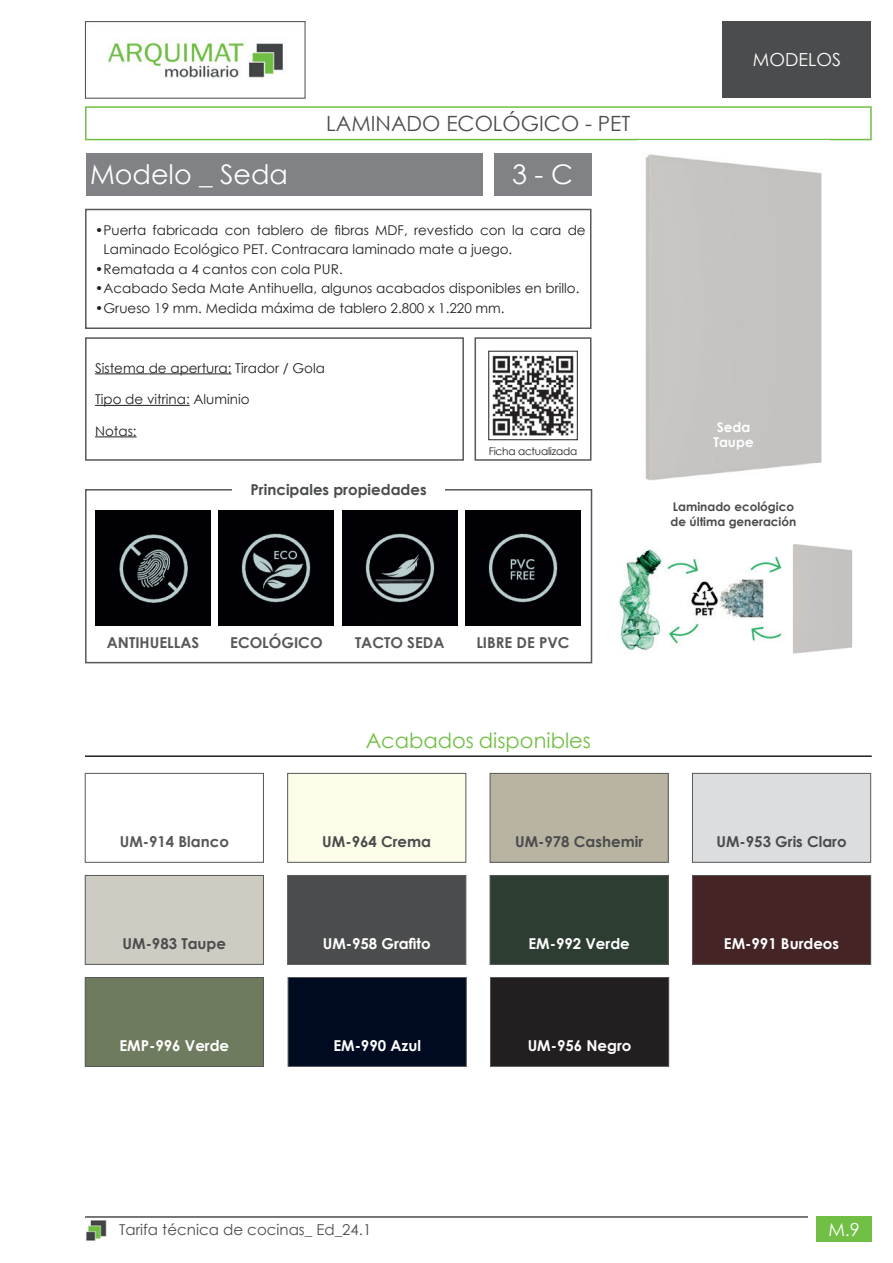
<style>
.page{position:relative;width:893px;height:1263px;background:#fff}
.page>*{position:absolute;margin:0;border:0;box-sizing:border-box;transform-origin:0 0}
.t1{font:27px "Century Gothic";color:#fff}
.t2{font:21px "Century Gothic";color:#4b4c4d}
.t3{font:21px "Century Gothic";color:#71bf44}
.t4{font:18px "Century Gothic";color:#fff}
.t5{font:700 15px "Century Gothic";color:#4b4c4d}
.t6{font:700 15px "Century Gothic";color:#fff}
.t7{font:700 15px "Century Gothic";color:#57585a}
.t8{font:15px "Century Gothic";color:#4b4c4d}
.t9{font:13.5px/19.5px "Century Gothic";color:#231f20}
.t10{font:700 13.5px/15px "Century Gothic";color:#fff}
.t11{font:700 12px/15px "Century Gothic";color:#4b4c4d}
.t12{font:10.5px "Century Gothic";letter-spacing:-.02em;color:#231f20}
</style>
<div class="page">
<img style="left:108px;top:42px;width:175px;height:36px">
<div style="left:85px;top:21px;width:220px;height:78px;border:1px solid #4b4c4d"></div>
<div style="left:722px;top:21px;width:149px;height:77px;background:#4b4c4d"></div>
<hr style="left:85px;top:1216px;width:723px;height:2px;background:#4b4c4d">
<div style="left:816px;top:1216px;width:56px;height:26px;background:#71bf44"></div>
<img style="left:86px;top:1220px;width:21px;height:21px">
<div style="left:85px;top:773px;width:179px;height:89px;background:#fff;border:1px solid #57585a"></div>
<div style="left:85px;top:875px;width:179px;height:89px;border:1px solid #57585a"></div>
<div style="left:288px;top:977px;width:178px;height:89px;background:#000b22;border:1px solid #57585a"></div>
<div style="left:490px;top:773px;width:178px;height:89px;border:1px solid #57585a"></div>
<div style="left:492px;top:877px;width:174px;height:85px;background:#2d3d32"></div>
<div style="left:490px;top:875px;width:178px;height:89px;border:1px solid #57585a"></div>
<div style="left:87px;top:979px;width:175px;height:85px;background:#6f7b5e"></div>
<div style="left:85px;top:977px;width:179px;height:89px;border:1px solid #57585a"></div>
<div style="left:287px;top:773px;width:179px;height:89px;border:1px solid #57585a"></div>
<div style="left:287px;top:875px;width:179px;height:89px;background:#4b4c4d;border:1px solid #57585a"></div>
<div style="left:490px;top:977px;width:179px;height:89px;background:#231f20"></div>
<div style="left:490px;top:977px;width:179px;height:89px;border:1px solid #57585a"></div>
<div style="left:692px;top:773px;width:179px;height:89px;background:#dcdddf;border:1px solid #57585a"></div>
<div style="left:694px;top:877px;width:175px;height:85px;background:#452426"></div>
<div style="left:692px;top:875px;width:179px;height:89px;border:1px solid #57585a"></div>
<svg style="left:85px;top:106px;width:787px;height:34px"></svg>
<div style="left:85px;top:209px;width:506px;height:120px;border:2px solid #57585a"></div>
<hr style="left:95px;top:373px;width:137px;height:1px;background:#231f20">
<hr style="left:95px;top:405px;width:95px;height:1px;background:#231f20">
<hr style="left:95px;top:436px;width:42px;height:1px;background:#231f20">
<div style="left:85px;top:337px;width:379px;height:124px;border:2px solid #57585a"></div>
<div style="left:86px;top:153px;width:396px;height:43px;background:#808285"></div>
<div style="left:494px;top:153px;width:97px;height:43px;background:#808285"></div>
<img style="left:645px;top:154px;width:177px;height:327px">
<hr style="left:85px;top:755px;width:787px;height:2px;background:#231f20">
<div style="left:85px;top:489px;width:507px;height:174px;border:2px solid #57585a"></div>
<div style="left:232px;top:476px;width:213px;height:26px;background:#fff"></div>
<img style="left:619px;top:549px;width:163px;height:102px">
<img style="left:793px;top:544px;width:60px;height:110px">
<img style="left:96px;top:510px;width:114px;height:115px">
<img style="left:219px;top:510px;width:115px;height:115px">
<img style="left:342px;top:510px;width:115px;height:115px">
<img style="left:466px;top:510px;width:114px;height:115px">
<img style="left:492px;top:355px;width:82px;height:81px">
<div style="left:488px;top:351px;width:90px;height:89px;border:1px solid #231f20"></div>
<div style="left:474px;top:337px;width:117px;height:124px;border:2px solid #57585a"></div>
<h2 class="t2" style="left:326px;top:109px;width:306px">LAMINADO ECOLÓGICO - PET</h2>
<h1 class="t1" style="left:90px;top:156px;width:200px">Modelo _ Seda</h1>
<h1 class="t1" style="left:512px;top:156px;width:62px">3 - C</h1>
<p class="t9" style="left:104px;top:220px;width:484px;text-indent:-9px">• Puerta fabricada con tablero de fibras MDF, revestido con la cara de<br>Laminado Ecológico PET. Contracara laminado mate a juego.</p>
<p class="t9" style="left:95px;top:259px;width:249px">• Rematada a 4 cantos con cola PUR.</p>
<p class="t9" style="left:95px;top:279px;width:486px">• Acabado Seda Mate Antihuella, algunos acabados disponibles en brillo.</p>
<p class="t9" style="left:95px;top:298px;width:411px">• Grueso 19 mm. Medida máxima de tablero 2.800 x 1.220 mm.</p>
<p class="t9" style="left:95px;top:358px;width:231px">Sistema de apertura: Tirador / Gola</p>
<p class="t9" style="left:95px;top:389px;width:156px">Tipo de vitrina: Aluminio</p>
<p class="t9" style="left:95px;top:421px;width:43px">Notas:</p>
<p class="t5" style="left:251px;top:478px;width:178px">Principales propiedades</p>
<p class="t12" style="left:489px;top:443px;width:90px">Ficha actualizada</p>
<h3 class="t4" style="left:753px;top:47px;width:90px">MODELOS</h3>
<p class="t10" style="left:713px;top:419px;width:42px">Seda<br>Taupe</p>
<p class="t11" style="left:671px;top:498px;width:127px">Laminado ecológico de última generación</p>
<p class="t7" style="left:107px;top:631px;width:94px">ANTIHUELLAS</p>
<p class="t7" style="left:230px;top:631px;width:94px">ECOLÓGICO</p>
<p class="t7" style="left:355px;top:631px;width:91px">TACTO SEDA</p>
<p class="t7" style="left:476px;top:631px;width:95px">LIBRE DE PVC</p>
<h2 class="t3" style="left:366px;top:725px;width:227px">Acabados disponibles</h2>
<p class="t7" style="left:120px;top:830px;width:111px">UM-914 Blanco</p>
<p class="t5" style="left:322px;top:830px;width:110px">UM-964 Crema</p>
<p class="t5" style="left:515px;top:830px;width:130px">UM-978 Cashemir</p>
<p class="t5" style="left:123px;top:932px;width:105px">UM-983 Taupe</p>
<p class="t6" style="left:323px;top:932px;width:109px">UM-958 Grafito</p>
<p class="t6" style="left:528px;top:932px;width:103px">EM-992 Verde</p>
<p class="t6" style="left:119px;top:1034px;width:111px">EMP-996 Verde</p>
<p class="t6" style="left:333px;top:1034px;width:89px">EM-990 Azul</p>
<p class="t6" style="left:528px;top:1034px;width:105px">UM-956 Negro</p>
<p class="t5" style="left:716px;top:830px;width:132px">UM-953 Gris Claro</p>
<p class="t6" style="left:724px;top:932px;width:117px">EM-991 Burdeos</p>
<p class="t8" style="left:119px;top:1219px;width:254px">Tarifa técnica de cocinas_ Ed_24.1</p>
<h3 class="t4" style="left:828px;top:1216px;width:33px">M.9</h3>
</div>
